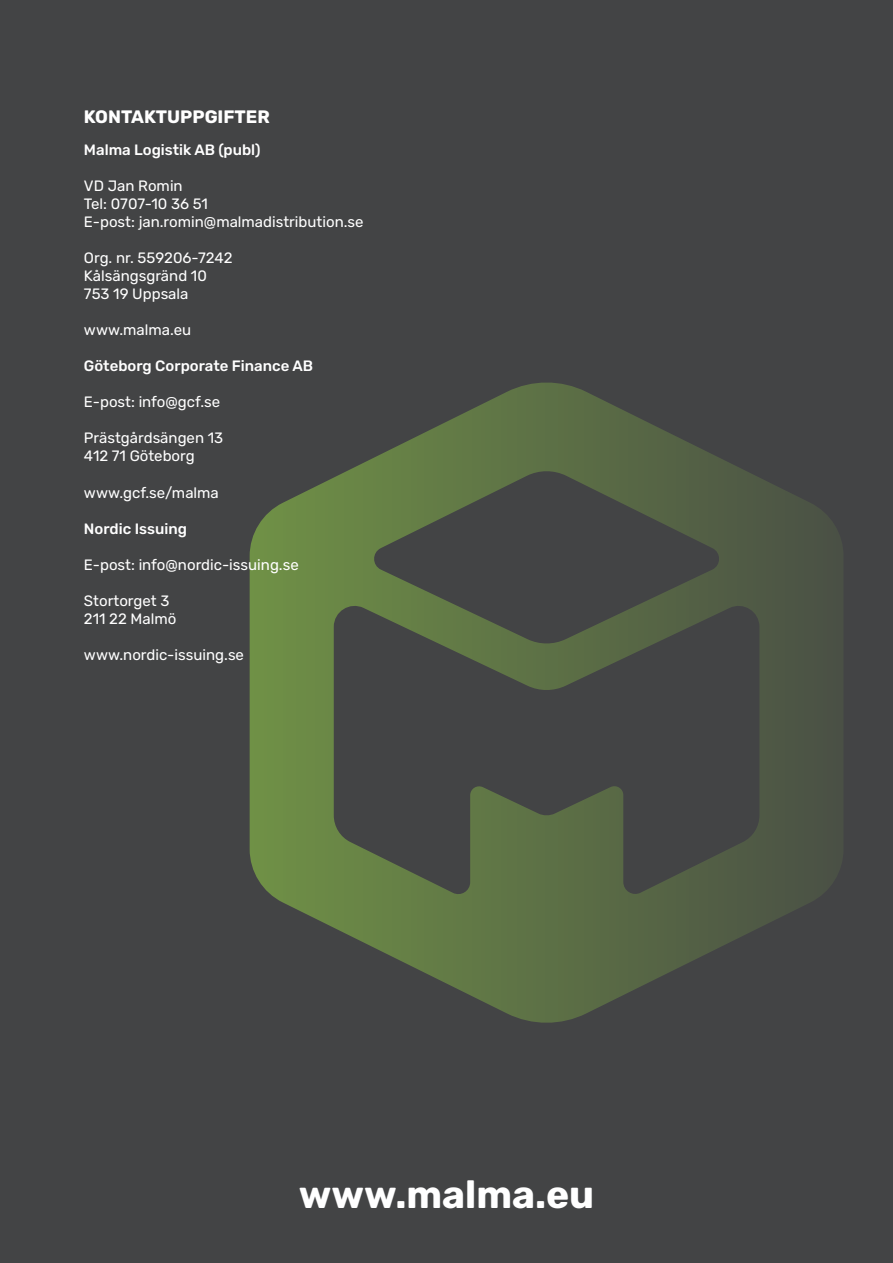
<style>
.page{position:relative;width:893px;height:1263px;background:#434445}
.page>*{position:absolute;margin:0;border:0;box-sizing:border-box;transform-origin:0 0}
.t1{font:700 39px "Rubik";color:#fff}
.t2{font:700 18px "Rubik";color:#fff}
.t3{font:15px "Rubik";color:#fff}
.t4{font:500 15px "Rubik";color:#fff}
</style>
<div class="page">
<svg style="left:250px;top:382px;width:593px;height:641px"></svg>
<p class="t2" style="left:84px;top:106px;width:187px">KONTAKTUPPGIFTER</p>
<p class="t4" style="left:84px;top:142px;width:178px">Malma Logistik AB (publ)</p>
<p class="t3" style="left:84px;top:178px;width:100px">VD Jan Romin</p>
<p class="t3" style="left:84px;top:196px;width:125px">Tel: 0707-10 36 51</p>
<p class="t3" style="left:84px;top:214px;width:281px">E-post: jan.romin@malmadistribution.se</p>
<p class="t3" style="left:84px;top:250px;width:150px">Org. nr. 559206-7242</p>
<p class="t3" style="left:84px;top:268px;width:124px">Kålsängsgränd 10</p>
<p class="t3" style="left:84px;top:286px;width:106px">753 19 Uppsala</p>
<p class="t3" style="left:84px;top:322px;width:109px">www.malma.eu</p>
<p class="t4" style="left:84px;top:358px;width:231px">Göteborg Corporate Finance AB</p>
<p class="t3" style="left:84px;top:394px;width:138px">E-post: info@gcf.se</p>
<p class="t3" style="left:84px;top:430px;width:141px">Prästgårdsängen 13</p>
<p class="t3" style="left:84px;top:448px;width:112px">412 71 Göteborg</p>
<p class="t3" style="left:84px;top:484px;width:136px">www.gcf.se/malma</p>
<p class="t4" style="left:84px;top:520px;width:105px">Nordic Issuing</p>
<p class="t3" style="left:84px;top:556px;width:216px">E-post: info@nordic-issuing.se</p>
<p class="t3" style="left:84px;top:592px;width:87px">Stortorget 3</p>
<p class="t3" style="left:84px;top:610px;width:94px">211 22 Malmö</p>
<p class="t3" style="left:84px;top:646px;width:162px">www.nordic-issuing.se</p>
<p class="t1" style="left:299px;top:1171px;width:297px">www.malma.eu</p>
</div>
